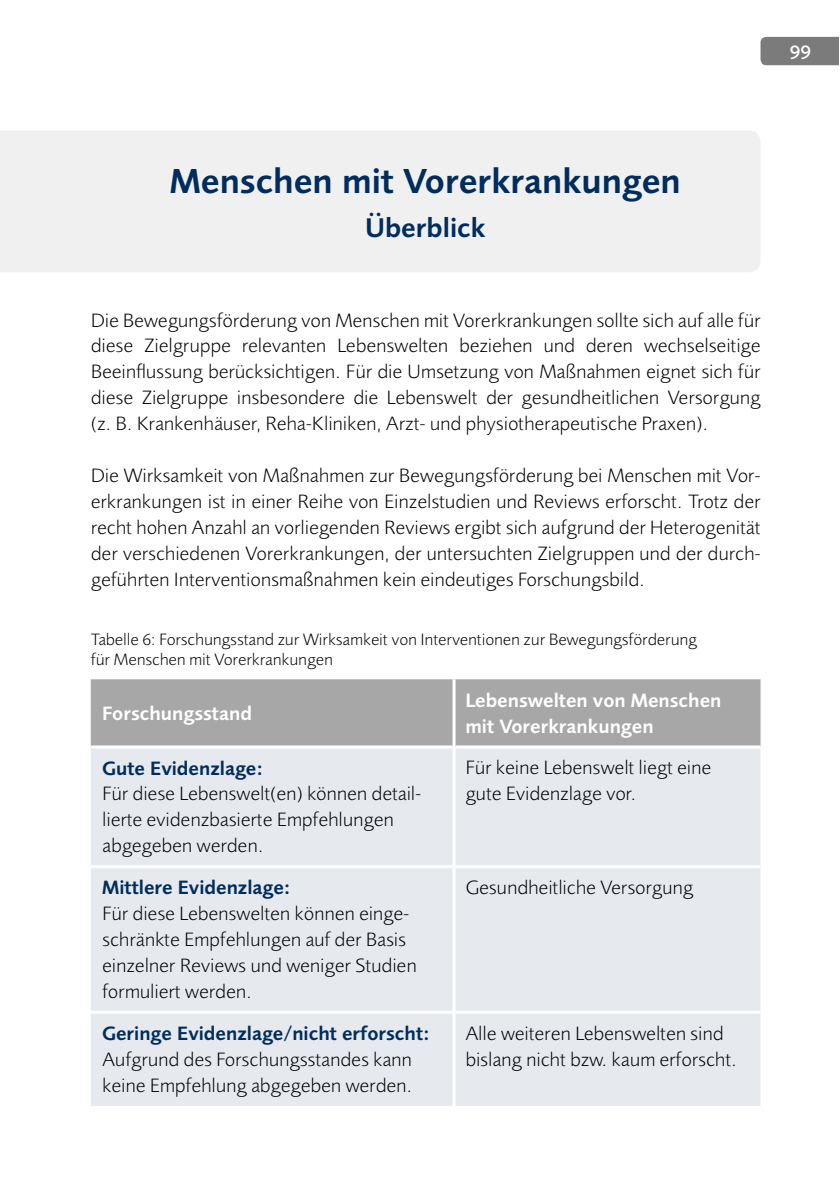
<style>
.page{position:relative;width:840px;height:1191px;background:#fff}
.page>*{position:absolute;margin:0;border:0;box-sizing:border-box;transform-origin:0 0}
.t1{font:600 36px "Foundry Sans";color:#002d5c}
.t2{font:600 28px "Foundry Sans";color:#002d5c}
.t3{font:300 20px/26px "Foundry Sans";color:#000}
.t4{font:600 20px "Foundry Sans";color:#002d5c}
.t5{font:600 20px/26px "Foundry Sans";color:#fff}
.t6{font:500 20px "Foundry Sans";color:#fff}
.t7{font:300 17px/20px "Foundry Sans";color:#000}
</style>
<div class="page">
<div style="left:760px;top:37px;width:78px;height:28px;background:#7a7b7a"></div>
<div style="left:0;top:131px;width:760px;height:141px;background:#f0f0f0"></div>
<div style="left:91px;top:679px;width:669px;height:66px;background:#a7a7a8"></div>
<div style="left:91px;top:748px;width:669px;height:358px;background:#e6eaef"></div>
<hr style="left:452px;top:679px;width:3px;height:68px;background:#fff">
<hr style="left:452px;top:747px;width:3px;height:119px;background:#fff">
<hr style="left:91px;top:865px;width:361px;height:3px;background:#fff">
<hr style="left:455px;top:865px;width:305px;height:3px;background:#fff">
<hr style="left:452px;top:866px;width:3px;height:146px;background:#fff">
<hr style="left:91px;top:1010px;width:361px;height:3px;background:#fff">
<hr style="left:455px;top:1010px;width:305px;height:3px;background:#fff">
<hr style="left:452px;top:1012px;width:3px;height:94px;background:#fff">
<p class="t6" style="left:789px;top:40px;width:23px">99</p>
<h1 class="t1" style="left:170px;top:160px;width:512px">Menschen mit Vorerkrankungen</h1>
<h2 class="t2" style="left:365px;top:211px;width:122px">Überblick</h2>
<p class="t3" style="left:91px;top:307px;width:671px;text-align:justify">Die Bewegungsförderung von Menschen mit Vorerkrankungen sollte sich auf alle für diese Zielgruppe relevanten Lebenswelten beziehen und deren wechselseitige Beeinflussung berücksichtigen. Für die Umsetzung von Maßnahmen eignet sich für diese Zielgruppe insbesondere die Lebenswelt der gesundheitlichen Versorgung (z. B. Krankenhäuser, Reha-Kliniken, Arzt- und physiotherapeutische Praxen).</p>
<p class="t3" style="left:91px;top:462px;width:671px;text-align:justify">Die Wirksamkeit von Maßnahmen zur Bewegungsförderung bei Menschen mit Vor&shy;erkrankungen ist in einer Reihe von Einzelstudien und Reviews erforscht. Trotz der recht hohen Anzahl an vorliegenden Reviews ergibt sich aufgrund der Heterogenität der verschiedenen Vorerkrankungen, der untersuchten Zielgruppen und der durch&shy;geführten Interventionsmaßnahmen kein eindeutiges Forschungsbild.</p>
<p class="t7" style="left:91px;top:629px;width:607px">Tabelle 6: Forschungsstand zur Wirksamkeit von Interventionen zur Bewegungsförderung für Menschen mit Vorerkrankungen</p>
<p class="t5" style="left:102px;top:700px;width:151px">Forschungsstand</p>
<p class="t5" style="left:465px;top:687px;width:257px">Lebenswelten von Menschen mit Vorerkrankungen</p>
<p class="t4" style="left:102px;top:756px;width:162px">Gute Evidenzlage:</p>
<p class="t3" style="left:102px;top:780px;width:320px">Für diese Lebenswelt(en) können detail&shy;lierte evidenzbasierte Empfehlungen abgegeben werden.</p>
<p class="t4" style="left:102px;top:875px;width:190px">Mittlere Evidenzlage:</p>
<p class="t3" style="left:102px;top:900px;width:316px">Für diese Lebenswelten können einge&shy;schränkte Empfehlungen auf der Basis einzelner Reviews und weniger Studien formuliert werden.</p>
<p class="t4" style="left:102px;top:1021px;width:329px">Geringe Evidenzlage/nicht erforscht:</p>
<p class="t3" style="left:102px;top:1046px;width:311px">Aufgrund des Forschungsstandes kann keine Empfehlung abgegeben werden.</p>
<p class="t3" style="left:465px;top:754px;width:247px">Für keine Lebenswelt liegt eine gute Evidenzlage vor.</p>
<p class="t3" style="left:465px;top:874px;width:229px">Gesundheitliche Versorgung</p>
<p class="t3" style="left:465px;top:1020px;width:273px">Alle weiteren Lebenswelten sind bislang nicht bzw. kaum erforscht.</p>
</div>
